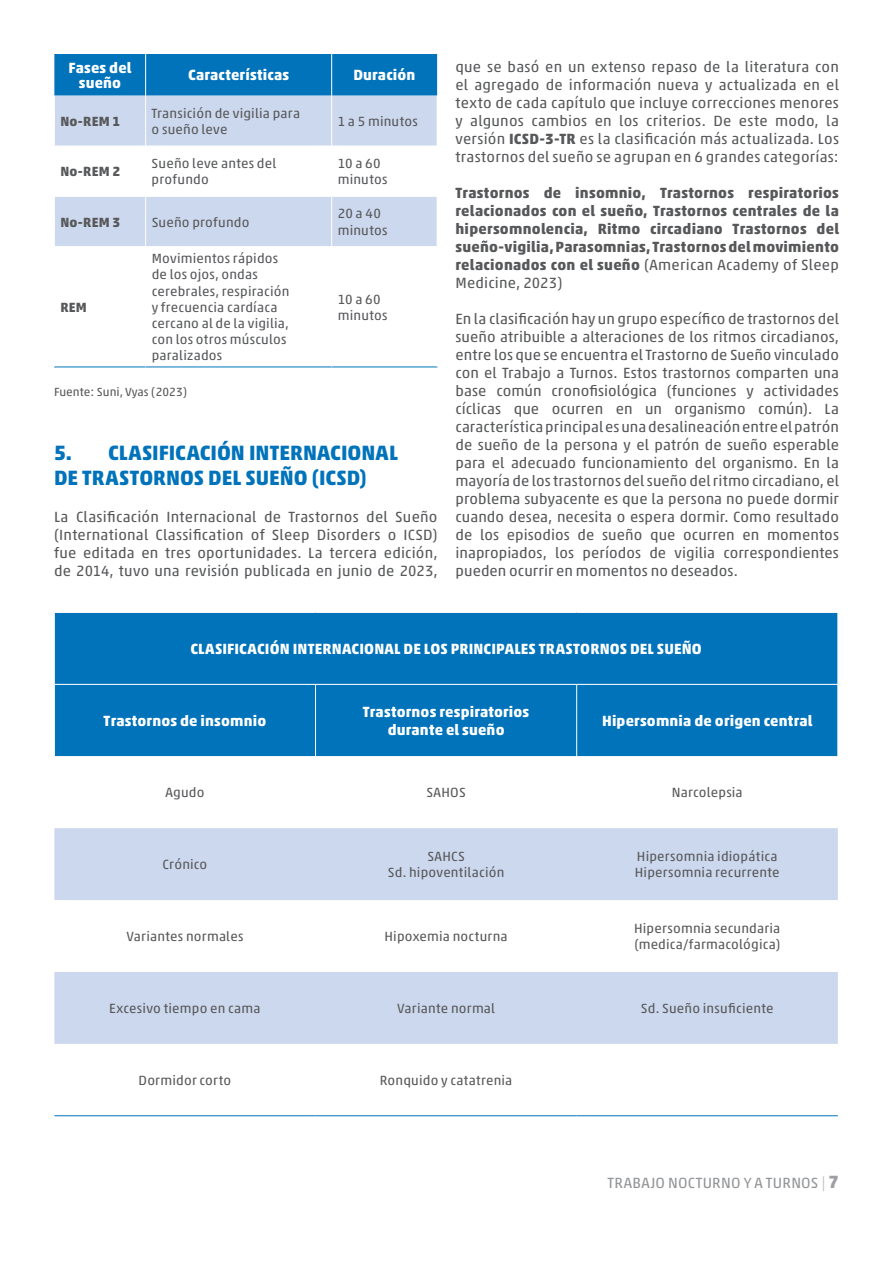
<style>
.page{position:relative;width:893px;height:1263px;background:#fff}
.page>*{position:absolute;margin:0;border:0;box-sizing:border-box;transform-origin:0 0}
.t1{font:700 21px/25.2px "Akko Pro";color:#0173bb}
.t2{font:15px/18px "Akko Pro";letter-spacing:.015em;color:#57585a;text-align:justify}
.t3{font:700 15px/18px "Akko Pro";letter-spacing:.015em;color:#57585a;text-align:justify}
.t4{font:700 15px/15px "Akko Pro";letter-spacing:.01em;color:#fff;text-align:center}
.t5{font:15px "Akko Pro";letter-spacing:.02em;color:#939598}
.t6{font:13.5px/16.2px "Akko Pro";letter-spacing:.015em;color:#57585a}
.t7{font:700 13.5px "Akko Pro";letter-spacing:.015em;color:#57585a}
.t8{font:12px "Akko Pro";letter-spacing:.005em;color:#57585a}
.s1{font-weight:700}
.s2{font-weight:400}
.s3{color:#bcbdc0}
.s4{font-weight:700;font-size:18px;color:#9d9fa2}
</style>
<div class="page">
<div style="left:54px;top:54px;width:383px;height:42px;background:#0173bb"></div>
<div style="left:55px;top:96px;width:382px;height:150px;background:#ccd8ed"></div>
<svg style="left:55px;top:147px;width:382px;height:49px"></svg>
<svg style="left:55px;top:366px;width:382px;height:1px"></svg>
<hr style="left:54px;top:367px;width:92px;height:1px;background:#0173bb">
<hr style="left:146px;top:367px;width:186px;height:1px;background:#0173bb">
<hr style="left:332px;top:367px;width:105px;height:1px;background:#0173bb">
<hr style="left:145px;top:96px;width:1px;height:50px;background:#fff">
<hr style="left:331px;top:96px;width:1px;height:50px;background:#fff">
<hr style="left:54px;top:146px;width:92px;height:1px;background:#fff">
<hr style="left:146px;top:146px;width:186px;height:1px;background:#fff">
<hr style="left:145px;top:146px;width:1px;height:50px;background:#fff">
<hr style="left:332px;top:146px;width:105px;height:1px;background:#fff">
<hr style="left:331px;top:146px;width:1px;height:50px;background:#fff">
<hr style="left:54px;top:196px;width:92px;height:1px;background:#fff">
<hr style="left:146px;top:196px;width:186px;height:1px;background:#fff">
<hr style="left:145px;top:197px;width:1px;height:49px;background:#fff">
<hr style="left:332px;top:196px;width:105px;height:1px;background:#fff">
<hr style="left:331px;top:197px;width:1px;height:49px;background:#fff">
<hr style="left:145px;top:247px;width:1px;height:120px;background:#fff">
<hr style="left:331px;top:247px;width:1px;height:120px;background:#fff">
<hr style="left:145px;top:54px;width:1px;height:42px;background:#fff">
<hr style="left:331px;top:54px;width:1px;height:42px;background:#fff">
<div style="left:54px;top:612px;width:784px;height:72px;background:#0173bb"></div>
<div style="left:55px;top:685px;width:782px;height:71px;background:#0173bb"></div>
<svg style="left:54px;top:828px;width:784px;height:216px;fill:#ccd8ed"></svg>
<hr style="left:54px;top:613px;width:1px;height:71px;background:#fff">
<hr style="left:837px;top:613px;width:1px;height:71px;background:#fff">
<hr style="left:54px;top:612px;width:262px;height:1px;background:#fff">
<hr style="left:316px;top:612px;width:261px;height:1px;background:#fff">
<hr style="left:577px;top:612px;width:261px;height:1px;background:#fff">
<hr style="left:315px;top:685px;width:1px;height:71px;background:#fff">
<hr style="left:576px;top:685px;width:1px;height:71px;background:#fff">
<hr style="left:54px;top:1115px;width:262px;height:1px;background:#0173bb">
<hr style="left:316px;top:1115px;width:261px;height:1px;background:#0173bb">
<hr style="left:577px;top:1115px;width:261px;height:1px;background:#0173bb">
<p class="t4" style="left:68px;top:60px;width:65px">Fases del sueño</p>
<p class="t4" style="left:188px;top:68px;width:103px">Características</p>
<p class="t4" style="left:353px;top:68px;width:64px">Duración</p>
<p class="t7" style="left:60px;top:113px;width:61px">No-REM 1</p>
<p class="t6" style="left:152px;top:105px;width:150px">Transición de vigilia para o sueño leve</p>
<p class="t6" style="left:338px;top:113px;width:82px">1 a 5 minutos</p>
<p class="t7" style="left:60px;top:163px;width:61px">No-REM 2</p>
<p class="t6" style="left:152px;top:155px;width:126px">Sueño leve antes del profundo</p>
<p class="t6" style="left:338px;top:155px;width:51px">10 a 60 minutos</p>
<p class="t7" style="left:60px;top:214px;width:61px">No-REM 3</p>
<p class="t6" style="left:152px;top:214px;width:99px">Sueño profundo</p>
<p class="t6" style="left:338px;top:206px;width:51px">20 a 40 minutos</p>
<p class="t7" style="left:60px;top:299px;width:28px">REM</p>
<p class="t6" style="left:152px;top:250px;width:139px">Movimientos rápidos de los ojos, ondas cerebrales, respiración y frecuencia cardíaca cercano al de la vigilia, con los otros músculos paralizados</p>
<p class="t8" style="left:54px;top:385px;width:135px">Fuente: Suni, Vyas (2023)</p>
<p class="t6" style="left:338px;top:291px;width:51px">10 a 60 minutos</p>
<h1 class="t1" style="left:54px;top:439px;width:345px">5. CLASIFICACIÓN INTERNACIONAL<br>DE TRASTORNOS DEL SUEÑO (ICSD)</h1>
<p class="t2" style="left:54px;top:508px;width:385px">La Clasificación Internacional de Trastornos del Sueño (International Classification of Sleep Disorders o ICSD) fue editada en tres oportunidades. La tercera edición, de 2014, tuvo una revisión publicada en junio de 2023,</p>
<p class="t2" style="left:455px;top:58px;width:385px">que se basó en un extenso repaso de la literatura con el agregado de información nueva y actualizada en el texto de cada capítulo que incluye correcciones menores y algunos cambios en los criterios. De este modo, la versión <span class="s1">ICSD-3-TR</span> es la clasificación más actualizada. Los trastornos del sueño se agrupan en 6 grandes categorías:</p>
<p class="t3" style="left:455px;top:184px;width:385px">Trastornos de insomnio, Trastornos respiratorios relacionados con el sueño, Trastornos centrales de la hipersomnolencia, Ritmo circadiano Trastornos del sueño-vigilia, Parasomnias, Trastornos del movimiento relacionados con el sueño <span class="s2">(American Academy of Sleep Medicine, 2023)</span></p>
<p class="t2" style="left:455px;top:310px;width:385px">En la clasificación hay un grupo específico de trastornos del sueño atribuible a alteraciones de los ritmos circadianos, entre los que se encuentra el Trastorno de Sueño vinculado con el Trabajo a Turnos. Estos trastornos comparten una base común cronofisiológica (funciones y actividades cíclicas que ocurren en un organismo común). La característica principal es una desalineación entre el patrón de sueño de la persona y el patrón de sueño esperable para el adecuado funcionamiento del organismo. En la mayoría de los trastornos del sueño del ritmo circadiano, el problema subyacente es que la persona no puede dormir cuando desea, necesita o espera dormir. Como resultado de los episodios de sueño que ocurren en momentos inapropiados, los períodos de vigilia correspondientes pueden ocurrir en momentos no deseados.</p>
<p class="t4" style="left:190px;top:641px;width:513px">CLASIFICACIÓN INTERNACIONAL DE LOS PRINCIPALES TRASTORNOS DEL SUEÑO</p>
<p class="t4" style="left:104px;top:713px;width:164px">Trastornos de insomnio</p>
<p class="t4" style="left:363px;top:702px;width:168px;line-height:18px">Trastornos respiratorios durante el sueño</p>
<p class="t4" style="left:602px;top:713px;width:212px">Hipersomnia de origen central</p>
<p class="t6" style="left:165px;top:784px;width:41px">Agudo</p>
<p class="t6" style="left:426px;top:784px;width:41px">SAHOS</p>
<p class="t6" style="left:672px;top:784px;width:72px">Narcolepsia</p>
<p class="t6" style="left:163px;top:856px;width:46px">Crónico</p>
<p class="t6" style="left:388px;top:848px;width:118px;text-align:center">SAHCS<br>Sd. hipoventilación</p>
<p class="t6" style="left:635px;top:848px;width:146px">Hipersomnia idiopática<br>Hipersomnia recurrente</p>
<p class="t6" style="left:126px;top:928px;width:119px">Variantes normales</p>
<p class="t6" style="left:385px;top:928px;width:125px">Hipoxemia nocturna</p>
<p class="t6" style="left:634px;top:920px;width:148px">Hipersomnia secundaria (medica/farmacológica)</p>
<p class="t6" style="left:109px;top:1000px;width:153px">Excesivo tiempo en cama</p>
<p class="t6" style="left:397px;top:1000px;width:100px">Variante normal</p>
<p class="t6" style="left:641px;top:1000px;width:134px">Sd. Sueño insuficiente</p>
<p class="t6" style="left:139px;top:1072px;width:94px">Dormidor corto</p>
<p class="t6" style="left:380px;top:1072px;width:134px">Ronquido y catatrenia</p>
<p class="t5" style="left:607px;top:1174px;width:233px">TRABAJO NOCTURNO Y A TURNOS <span class="s3">|</span> <span class="s4">7</span></p>
</div>
